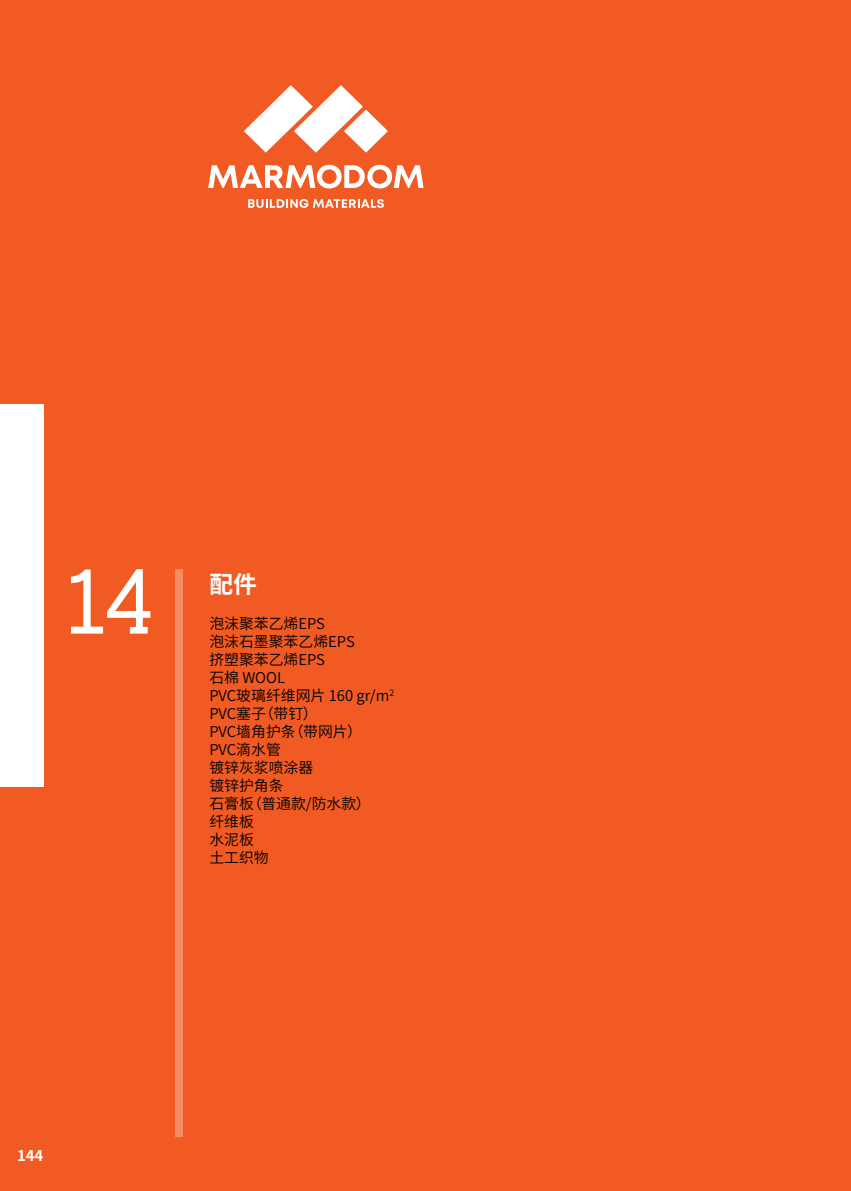
<style>
.page{position:relative;width:851px;height:1191px;background:#fff}
.page>*{position:absolute;margin:0;border:0;box-sizing:border-box;transform-origin:0 0}
.t1{font:91.5px "Numbers Deuce";color:#fff}
.t2{font:700 23.7px "Noto Sans CJ Ksc";color:#fff}
.t3{font:600 14.85px/18px "Noto Sans CJ Ksc";color:#000}
.t4{font:700 14.85px "Noto Sans CJ Ksc";color:#fff}
</style>
<div class="page">
<div style="left:0;top:0;width:850px;height:1191px;background:#f15a22"></div>
<div style="left:0;top:404px;width:43px;height:383px;background:#fff"></div>
<div style="left:175px;top:569px;width:8px;height:568px;background:#f58b63"></div>
<svg style="left:248px;top:199px;width:136px;height:9px"></svg>
<svg style="left:208px;top:165px;width:215px;height:23px"></svg>
<svg style="left:244px;top:85px;width:144px;height:68px"></svg>
<h1 class="t1" style="left:64px;top:557px;width:92px">14</h1>
<h2 class="t2" style="left:209px;top:571px;width:49px">配件</h2>
<p class="t3" style="left:209px;top:615px;width:186px">泡沫聚苯乙烯EPS<br>泡沫石墨聚苯乙烯EPS<br>挤塑聚苯乙烯EPS<br>石棉 WOOL<br>PVC玻璃纤维网片 160 gr/m<sup>2<br></sup>PVC塞子（带钉）<br>PVC墙角护条（带网片）<br>PVC滴水管<br>镀锌灰浆喷涂器<br>镀锌护角条<br>石膏板（普通款/防水款）<br>纤维板<br>水泥板<br>土工织物</p>
<p class="t4" style="left:17px;top:1146px;width:28px">144</p>
</div>
